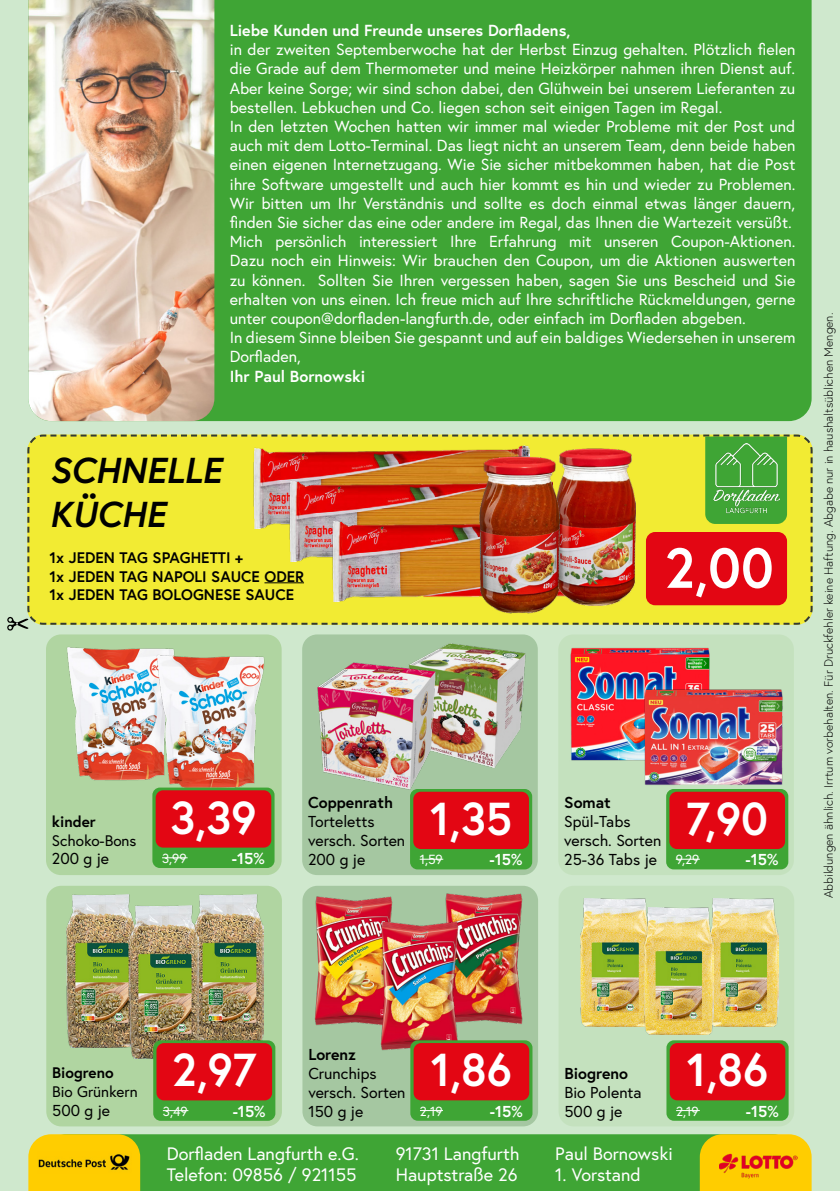
<style>
.page{position:relative;width:840px;height:1191px;background:#fff}
.page>*{position:absolute;margin:0;border:0;box-sizing:border-box;transform-origin:0 0}
.t1{font:700 56.2px "Europa";color:#fff;scale:.96 1}
.t2{font:700 46.2px "Europa";color:#fff;scale:.96 1}
.t3{font:italic 700 36px/43.2px "Europa";color:#000}
.t4{font:18px/21.6px "Europa";color:#fff}
.t5{font:16px/19.2px "Europa";color:#fff}
.t6{font:700 16px "Europa";color:#fff}
.t7{font:15.8px/19px "Europa";color:#000}
.t8{font:700 15.8px "Europa";color:#000}
.t9{font:700 15.8px "Europa";color:#fff}
.t10{font:700 15.2px/18.4px "Europa";color:#000}
.t11{font:15.2px "Europa";color:#000}
.t12{font:13.2px "Europa";color:#fff}
.t13{font:300 12px "Europa";color:#000}
</style>
<div class="page">
<div style="left:0;top:0;width:839px;height:1191px;background:#cfe8cd"></div>
<div style="left:46px;top:885px;width:236px;height:241px;background:#b0d5a1;border-radius:15px"></div>
<div style="left:46px;top:634px;width:235px;height:241px;background:#b0d5a1;border-radius:15px"></div>
<div style="left:302px;top:885px;width:236px;height:241px;background:#a5c7a1;border-radius:15px"></div>
<div style="left:302px;top:634px;width:235px;height:241px;background:#a5c7a1;border-radius:15px"></div>
<div style="left:558px;top:885px;width:235px;height:241px;background:#c4e1be;border-radius:15px"></div>
<div style="left:558px;top:634px;width:235px;height:241px;background:#c4e1be;border-radius:15px"></div>
<svg style="left:27px;top:434px;width:786px;height:191px;background:#ebe434"></svg>
<img style="left:289px;top:524px;width:43px;height:37px">
<img style="left:332px;top:524px;width:147px;height:77px">
<img style="left:559px;top:524px;width:76px;height:81px">
<img style="left:479px;top:524px;width:80px;height:89px">
<img style="left:67px;top:647px;width:107px;height:134px">
<img style="left:140px;top:651px;width:134px;height:140px">
<img style="left:66px;top:895px;width:64px;height:153px">
<img style="left:199px;top:894px;width:64px;height:146px">
<img style="left:129px;top:905px;width:70px;height:153px">
<img style="left:712px;top:899px;width:65px;height:127px">
<img style="left:580px;top:899px;width:66px;height:127px">
<img style="left:644px;top:907px;width:69px;height:128px">
<img style="left:421px;top:643px;width:105px;height:124px">
<img style="left:569px;top:634px;width:141px;height:127px">
<img style="left:642px;top:666px;width:141px;height:124px">
<img style="left:317px;top:659px;width:126px;height:131px">
<img style="left:314px;top:896px;width:79px;height:130px">
<img style="left:445px;top:893px;width:78px;height:131px">
<img style="left:374px;top:919px;width:90px;height:132px">
<div style="left:214px;top:0;width:597px;height:421px;background:#3fa535"></div>
<div style="left:645px;top:532px;width:141px;height:73px;background:#e30613;border-radius:9px"></div>
<div style="left:410px;top:1040px;width:122px;height:80px;background:#3fa535;border-radius:7px"></div>
<div style="left:410px;top:789px;width:122px;height:80px;background:#3fa535;border-radius:7px"></div>
<div style="left:152px;top:787px;width:122px;height:81px;background:#3fa535;border-radius:7px"></div>
<div style="left:153px;top:1040px;width:122px;height:80px;background:#3fa535;border-radius:7px"></div>
<div style="left:666px;top:1040px;width:122px;height:80px;background:#3fa535;border-radius:7px"></div>
<div style="left:665px;top:789px;width:122px;height:80px;background:#3fa535;border-radius:7px"></div>
<div style="left:413px;top:1043px;width:116px;height:57px;background:#e30613;border-radius:7px"></div>
<div style="left:413px;top:791px;width:115px;height:58px;background:#e30613;border-radius:7px"></div>
<div style="left:155px;top:790px;width:116px;height:57px;background:#e30613;border-radius:7px"></div>
<div style="left:156px;top:1043px;width:116px;height:57px;background:#e30613;border-radius:7px"></div>
<div style="left:669px;top:1043px;width:115px;height:57px;background:#e30613;border-radius:7px"></div>
<div style="left:669px;top:791px;width:115px;height:58px;background:#e30613;border-radius:7px"></div>
<div style="left:140px;top:1134px;width:559px;height:57px;background:#3fa535"></div>
<svg style="left:28px;top:1134px;width:112px;height:57px;background:#f7cc08"></svg>
<svg style="left:699px;top:1134px;width:112px;height:57px;background:#f6cc07"></svg>
<img style="left:48px;top:434px;width:741px;height:90px">
<svg style="left:7px;top:614px;width:33px;height:17px"></svg>
<img style="left:28px;top:0;width:186px;height:421px">
<img style="left:37px;top:1151px;width:94px;height:22px">
<img style="left:718px;top:1153px;width:79px;height:25px">
<img style="left:712px;top:443px;width:67px;height:72px">
<hr style="left:264px;top:582px;width:40px;height:1px;background:#000">
<svg style="left:420px;top:1110px;width:22px;height:1px"></svg>
<svg style="left:419px;top:858px;width:24px;height:1px"></svg>
<svg style="left:162px;top:857px;width:25px;height:1px"></svg>
<svg style="left:163px;top:1110px;width:25px;height:1px"></svg>
<svg style="left:676px;top:1110px;width:23px;height:1px"></svg>
<svg style="left:676px;top:858px;width:23px;height:1px"></svg>
<p class="t6" style="left:230px;top:19px;width:342px">Liebe Kunden und Freunde unseres Dorfladens,</p>
<p class="t5" style="left:230px;top:40px;width:566px">in der zweiten Septemberwoche hat der Herbst Einzug gehalten. Plötzlich fielen die Grade auf dem Thermometer und meine Heizkörper nahmen ihren Dienst auf.<br>Aber keine Sorge; wir sind schon dabei, den Glühwein bei unserem Lieferanten zu bestellen. Lebkuchen und Co. liegen schon seit einigen Tagen im Regal.<br>In den letzten Wochen hatten wir immer mal wieder Probleme mit der Post und auch mit dem Lotto-Terminal. Das liegt nicht an unserem Team, denn beide haben einen eigenen Internetzugang. Wie Sie sicher mitbekommen haben, hat die Post ihre Software umgestellt und auch hier kommt es hin und wieder zu Problemen.<br>Wir bitten um Ihr Verständnis und sollte es doch einmal etwas länger dauern, finden Sie sicher das eine oder andere im Regal, das Ihnen die Wartezeit versüßt.<br>Mich persönlich interessiert Ihre Erfahrung mit unseren Coupon-Aktionen.<br>Dazu noch ein Hinweis: Wir brauchen den Coupon, um die Aktionen auswerten zu können. Sollten Sie Ihren vergessen haben, sagen Sie uns Bescheid und Sie erhalten von uns einen. Ich freue mich auf Ihre schriftliche Rückmeldungen, gerne unter coupon@dorfladen-langfurth.de, oder einfach im Dorfladen abgeben.<br>In diesem Sinne bleiben Sie gespannt und auf ein baldiges Wiedersehen in unserem Dorfladen,</p>
<p class="t6" style="left:230px;top:365px;width:137px">Ihr Paul Bornowski</p>
<h3 class="t3" style="left:49px;top:448px;width:173px">SCHNELLE<br>KÜCHE</h3>
<p class="t10" style="left:49px;top:548px;width:256px">1x JEDEN TAG SPAGHETTI +<br>1x JEDEN TAG NAPOLI SAUCE ODER<br>1x JEDEN TAG BOLOGNESE SAUCE</p>
<h1 class="t1" style="left:664px;top:530px;width:115px">2,00</h1>
<p class="t10" style="left:52px;top:811px;width:45px">kinder</p>
<p class="t11" style="left:52px;top:830px;width:86px">Schoko-Bons</p>
<p class="t7" style="left:52px;top:849px;width:59px">200 g je</p>
<p class="t8" style="left:308px;top:792px;width:86px">Coppenrath</p>
<p class="t7" style="left:308px;top:812px;width:98px">Torteletts versch. Sorten<br>200 g je</p>
<h2 class="t2" style="left:170px;top:786px;width:92px">3,39</h2>
<h2 class="t2" style="left:430px;top:787px;width:87px">1,35</h2>
<p class="t9" style="left:232px;top:847px;width:34px">-15%</p>
<p class="t9" style="left:489px;top:849px;width:34px">-15%</p>
<p class="t12" style="left:162px;top:850px;width:26px">3,99</p>
<p class="t12" style="left:419px;top:851px;width:25px">1,59</p>
<p class="t8" style="left:564px;top:792px;width:48px">Somat</p>
<p class="t7" style="left:564px;top:812px;width:98px">Spül-Tabs versch. Sorten<br>25-36 Tabs je</p>
<h2 class="t2" style="left:685px;top:787px;width:87px">7,90</h2>
<p class="t12" style="left:675px;top:851px;width:25px">9,29</p>
<p class="t9" style="left:745px;top:849px;width:34px">-15%</p>
<p class="t13" style="left:820px;top:898px;width:587px;rotate:-90deg">Abbildungen ähnlich. Irrtum vorbehalten. Für Druckfehler keine Haftung. Abgabe nur in haushaltsüblichen Mengen.</p>
<p class="t10" style="left:52px;top:1062px;width:63px">Biogreno</p>
<p class="t11" style="left:52px;top:1081px;width:87px">Bio Grünkern</p>
<p class="t7" style="left:52px;top:1100px;width:59px">500 g je</p>
<p class="t8" style="left:308px;top:1043px;width:49px">Lorenz</p>
<p class="t7" style="left:308px;top:1063px;width:98px">Crunchips versch. Sorten<br>150 g je</p>
<h2 class="t2" style="left:172px;top:1038px;width:89px">2,97</h2>
<h2 class="t2" style="left:686px;top:1038px;width:86px">1,86</h2>
<h2 class="t2" style="left:430px;top:1038px;width:86px">1,86</h2>
<p class="t8" style="left:564px;top:1062px;width:65px">Biogreno</p>
<p class="t7" style="left:564px;top:1082px;width:79px">Bio Polenta<br>500 g je</p>
<p class="t9" style="left:489px;top:1100px;width:34px">-15%</p>
<p class="t9" style="left:232px;top:1100px;width:34px">-15%</p>
<p class="t9" style="left:745px;top:1100px;width:34px">-15%</p>
<p class="t12" style="left:163px;top:1102px;width:26px">3,49</p>
<p class="t12" style="left:675px;top:1102px;width:24px">2,19</p>
<p class="t12" style="left:420px;top:1102px;width:24px">2,19</p>
<p class="t4" style="left:167px;top:1142px;width:193px">Dorfladen Langfurth e.G.<br>Telefon: 09856 / 921155</p>
<p class="t4" style="left:395px;top:1142px;width:125px">91731 Langfurth<br>Hauptstraße 26</p>
<p class="t4" style="left:555px;top:1142px;width:119px">Paul Bornowski</p>
<p class="t4" style="left:555px;top:1163px;width:87px">1. Vorstand</p>
</div>
